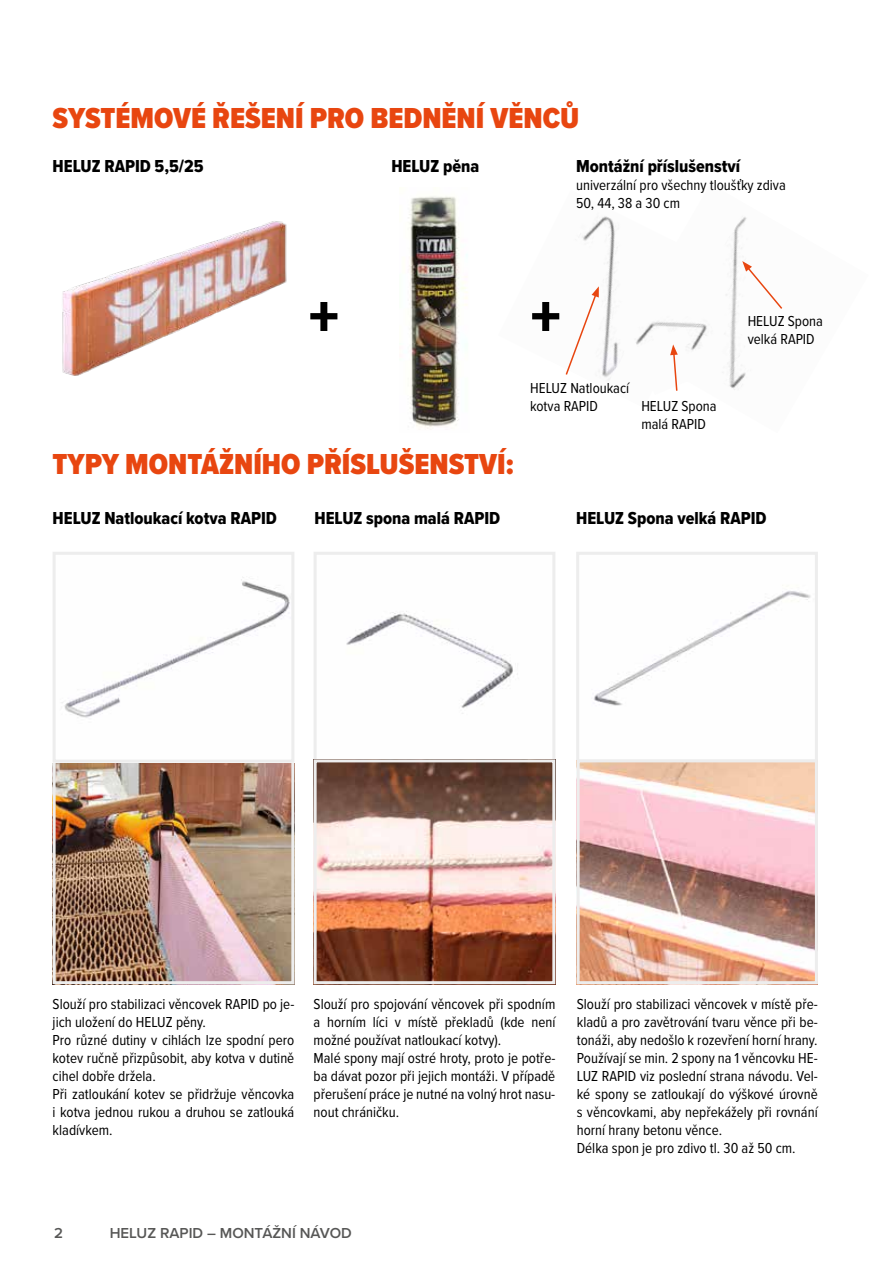
<style>
.page{position:relative;width:893px;height:1263px;background:#fff}
.page>*{position:absolute;margin:0;border:0;box-sizing:border-box;transform-origin:0 0}
.t1{font:900 60px "Proxima Nova";color:#000}
.t2{font:900 30px "Proxima Nova Cond";color:#e84610}
.t3{font:18px "Proxima Nova Cond Extrabld";color:#000}
.t4{font:15px/18px "Proxima Nova Cond";color:#000}
.t5{font:600 15px "Proxima Nova";color:#575756}
</style>
<div class="page">
<img style="left:727px;top:217px;width:20px;height:173px">
<img style="left:582px;top:216px;width:37px;height:164px">
<img style="left:636px;top:294px;width:91px;height:79px">
<img style="left:57px;top:763px;width:233px;height:217px">
<div style="left:53px;top:759px;width:241px;height:225px;border:3px solid #ededed"></div>
<img style="left:61px;top:577px;width:229px;height:141px">
<div style="left:53px;top:552px;width:241px;height:211px;border:3px solid #ededed"></div>
<img style="left:346px;top:611px;width:172px;height:103px">
<div style="left:314px;top:552px;width:241px;height:211px;border:3px solid #ededed"></div>
<img style="left:594px;top:591px;width:217px;height:115px">
<div style="left:576px;top:552px;width:242px;height:211px;border:3px solid #ededed"></div>
<img style="left:318px;top:763px;width:233px;height:217px">
<div style="left:314px;top:759px;width:241px;height:225px;border:3px solid #ededed"></div>
<img style="left:581px;top:763px;width:233px;height:217px">
<div style="left:577px;top:759px;width:241px;height:225px;border:3px solid #ededed"></div>
<img style="left:62px;top:221px;width:225px;height:155px">
<img style="left:408px;top:196px;width:59px;height:233px">
<svg style="left:565px;top:286px;width:34px;height:90px"></svg>
<svg style="left:742px;top:261px;width:41px;height:49px"></svg>
<svg style="left:670px;top:344px;width:8px;height:47px"></svg>
<h2 class="t2" style="left:53px;top:96px;width:528px">SYSTÉMOVÉ ŘEŠENÍ PRO BEDNĚNÍ VĚNCŮ</h2>
<p class="t3" style="left:53px;top:152px;width:153px">HELUZ RAPID 5,5/25</p>
<p class="t3" style="left:391px;top:152px;width:89px">HELUZ pěna</p>
<p class="t3" style="left:576px;top:152px;width:166px">Montážní příslušenství</p>
<p class="t4" style="left:576px;top:175px;width:211px">univerzální pro všechny tloušťky zdiva<br>50, 44, 38 a 30 cm</p>
<h1 class="t1" style="left:309px;top:282px;width:32px">+</h1>
<h1 class="t1" style="left:530px;top:282px;width:32px">+</h1>
<p class="t4" style="left:748px;top:311px;width:77px">HELUZ Spona velká RAPID</p>
<p class="t4" style="left:530px;top:378px;width:101px">HELUZ Natloukací kotva RAPID</p>
<p class="t4" style="left:641px;top:396px;width:77px">HELUZ Spona malá RAPID</p>
<h2 class="t2" style="left:53px;top:442px;width:463px">TYPY MONTÁŽNÍHO PŘÍSLUŠENSTVÍ:</h2>
<p class="t3" style="left:53px;top:505px;width:226px">HELUZ Natloukací kotva RAPID</p>
<p class="t3" style="left:314px;top:505px;width:187px">HELUZ spona malá RAPID</p>
<p class="t3" style="left:576px;top:505px;width:192px">HELUZ Spona velká RAPID</p>
<p class="t4" style="left:53px;top:994px;width:243px">Slouží pro stabilizaci věncovek RAPID po je&shy;jich uložení do HELUZ pěny.<br>Pro různé dutiny v cihlách lze spodní pero kotev ručně přizpůsobit, aby kotva v dutině cihel dobře držela.<br>Při zatloukání kotev se přidržuje věncovka i kotva jednou rukou a druhou se zatlouká kladívkem.</p>
<p class="t4" style="left:314px;top:994px;width:243px">Slouží pro spojování věncovek při spodním a horním líci v místě překladů (kde není možné používat natloukací kotvy).<br>Malé spony mají ostré hroty, proto je potře&shy;ba dávat pozor při jejich montáži. V případě přerušení práce je nutné na volný hrot nasu&shy;nout chráničku.</p>
<p class="t4" style="left:577px;top:994px;width:242px">Slouží pro stabilizaci věncovek v místě pře&shy;kladů a pro zavětrování tvaru věnce při be&shy;tonáži, aby nedošlo k rozevření horní hrany.<br>Používají se min. 2 spony na 1 věncovku HE-LUZ RAPID viz poslední strana návodu. Vel&shy;ké spony se zatloukají do výškové úrovně s věncovkami, aby nepřekážely při rovnání horní hrany betonu věnce.<br>Délka spon je pro zdivo tl. 30 až 50 cm.</p>
<p class="t5" style="left:54px;top:1222px;width:10px">2</p>
<p class="t5" style="left:110px;top:1222px;width:244px">HELUZ RAPID – MONTÁŽNÍ NÁVOD</p>
</div>
